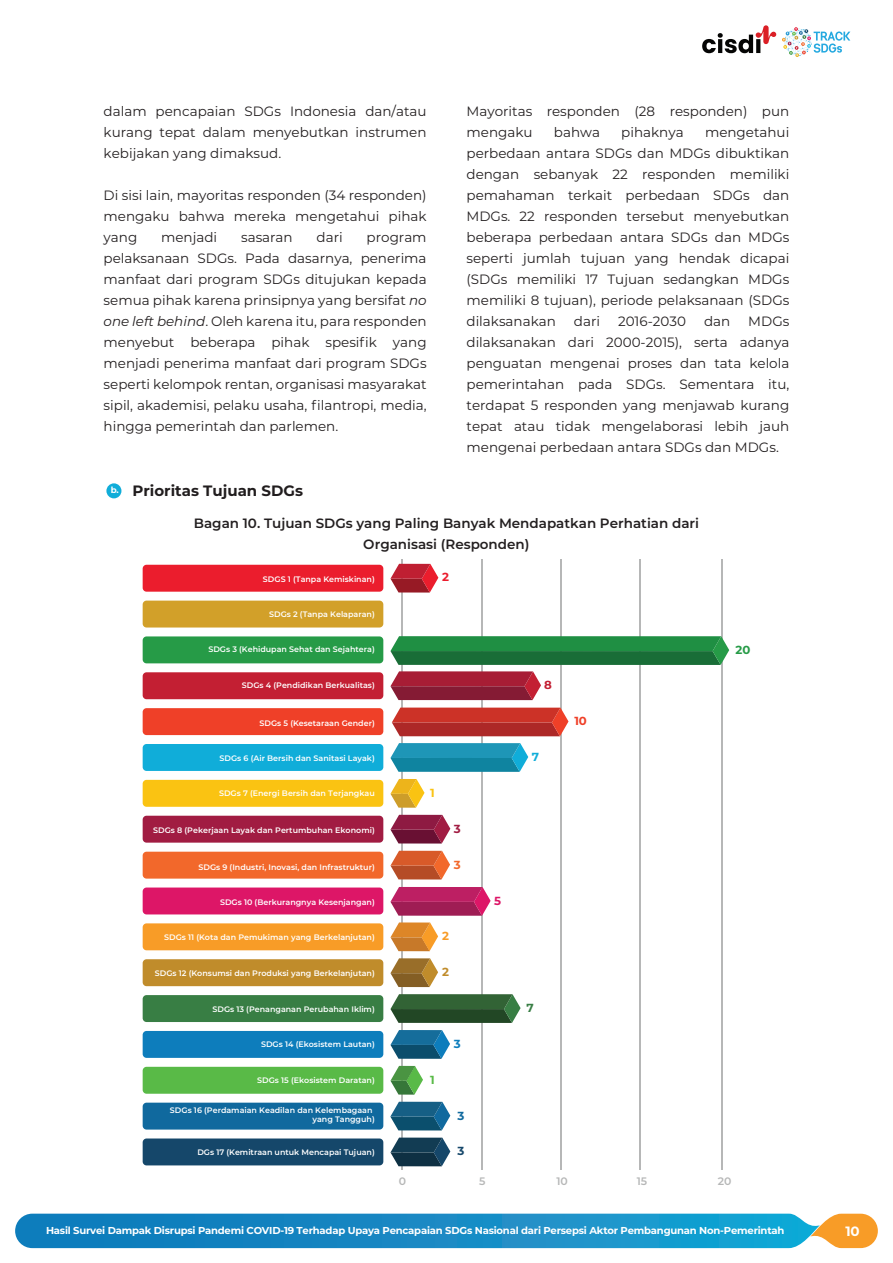
<style>
.page{position:relative;width:893px;height:1263px;background:#fff}
.page>*{position:absolute;margin:0;border:0;box-sizing:border-box;transform-origin:0 0}
.t1{font:700 15px "Montserrat";color:#211d1e}
.t2{font:13.5px/21px "Montserrat";color:#231f20;text-align:justify}
.t3{font:600 13.5px/21px "Montserrat";color:#231f20;text-align:center}
.t4{font:700 13.5px "Montserrat";color:#fff}
.t5{font:700 11.7px "Montserrat";color:#269b47}
.t6{font:700 11.7px "Montserrat";color:#ef4028}
.t7{font:700 11.7px "Montserrat";color:#c31f33}
.t8{font:700 11.7px "Montserrat";color:#10add9}
.t9{font:700 11.7px "Montserrat";color:#fac312}
.t10{font:700 11.7px "Montserrat";color:#a11c42}
.t11{font:700 11.7px "Montserrat";color:#f2682b}
.t12{font:700 11.7px "Montserrat";color:#dd1667}
.t13{font:700 11.7px "Montserrat";color:#f89c27}
.t14{font:700 11.7px "Montserrat";color:#c08c2b}
.t15{font:700 11.7px "Montserrat";color:#387e44}
.t16{font:700 11.7px "Montserrat";color:#0d7dbc}
.t17{font:700 11.7px "Montserrat";color:#59ba47}
.t18{font:700 11.7px "Montserrat";color:#10699e}
.t19{font:700 11.7px "Montserrat";color:#15476a}
.t20{font:700 11.7px "Montserrat";color:#eb1d2d}
.t21{font:600 10.8px "Montserrat";color:#b6b7b7}
.t22{font:700 10.05px "Montserrat";letter-spacing:-.02em;color:#fff}
.t23{font:600 7.95px/9.6px "Montserrat";color:#fff;text-align:right}
.s1{font-style:italic}
</style>
<div class="page">
<svg style="left:15px;top:1214px;width:863px;height:34px;background:#2890be"></svg>
<svg style="left:702px;top:25px;width:148px;height:32px"></svg>
<div style="left:106px;top:483px;width:15px;height:15px;background:#10add9;border-radius:50%"></div>
<hr style="left:721px;top:559px;width:1px;height:610px;background:#b6b7b7">
<hr style="left:639px;top:559px;width:1px;height:610px;background:#b6b7b7">
<hr style="left:560px;top:559px;width:2px;height:610px;background:#b6b7b7">
<hr style="left:481px;top:559px;width:2px;height:610px;background:#b6b7b7">
<hr style="left:402px;top:559px;width:1px;height:610px;background:#b6b7b7">
<div style="left:143px;top:601px;width:240px;height:26px;background:#d2a029;border-radius:4px"></div>
<div style="left:143px;top:636px;width:240px;height:27px;background:#269b47;border-radius:4px"></div>
<svg style="left:390px;top:636px;width:339px;height:29px;background:#248444"></svg>
<div style="left:143px;top:672px;width:240px;height:27px;background:#c31f33;border-radius:4px"></div>
<svg style="left:390px;top:671px;width:151px;height:29px;background:#a12d44"></svg>
<div style="left:143px;top:708px;width:240px;height:27px;background:#ef4028;border-radius:4px"></div>
<svg style="left:392px;top:707px;width:176px;height:29px;background:#c43c36"></svg>
<div style="left:143px;top:744px;width:240px;height:27px;background:#10add9;border-radius:4px"></div>
<svg style="left:390px;top:743px;width:138px;height:29px;background:#2797b4"></svg>
<div style="left:143px;top:780px;width:240px;height:27px;background:#fac312;border-radius:4px"></div>
<svg style="left:390px;top:779px;width:35px;height:29px"></svg>
<div style="left:143px;top:816px;width:240px;height:27px;background:#a11c42;border-radius:4px"></div>
<svg style="left:390px;top:815px;width:60px;height:28px;background:#943858"></svg>
<div style="left:143px;top:852px;width:240px;height:27px;background:#f2682b;border-radius:4px"></div>
<svg style="left:390px;top:851px;width:60px;height:28px;background:#d57048"></svg>
<div style="left:143px;top:887px;width:240px;height:27px;background:#dd1667;border-radius:4px"></div>
<svg style="left:390px;top:887px;width:101px;height:29px;background:#ba356d"></svg>
<div style="left:143px;top:923px;width:240px;height:27px;background:#f89c27;border-radius:4px"></div>
<svg style="left:390px;top:922px;width:48px;height:29px"></svg>
<div style="left:143px;top:959px;width:240px;height:27px;background:#c08c2b;border-radius:4px"></div>
<svg style="left:390px;top:958px;width:48px;height:29px"></svg>
<div style="left:143px;top:1103px;width:240px;height:26px;background:#10699e;border-radius:4px"></div>
<div style="left:143px;top:995px;width:240px;height:27px;background:#387e44;border-radius:4px"></div>
<svg style="left:390px;top:994px;width:131px;height:29px;background:#3c6640"></svg>
<div style="left:143px;top:1031px;width:240px;height:27px;background:#0d7dbc;border-radius:4px"></div>
<svg style="left:390px;top:1030px;width:60px;height:29px;background:#357b9f"></svg>
<div style="left:143px;top:1067px;width:240px;height:27px;background:#59ba47;border-radius:4px"></div>
<svg style="left:390px;top:1066px;width:33px;height:29px"></svg>
<svg style="left:390px;top:1102px;width:60px;height:28px;background:#327191"></svg>
<div style="left:143px;top:1138px;width:240px;height:27px;background:#15476a;border-radius:4px"></div>
<svg style="left:390px;top:1137px;width:60px;height:29px;background:#38596d"></svg>
<div style="left:143px;top:565px;width:240px;height:27px;background:#eb1d2d;border-radius:4px"></div>
<svg style="left:390px;top:564px;width:48px;height:28px"></svg>
<p class="t2" style="left:104px;top:100px;width:324px">dalam pencapaian SDGs Indonesia dan/atau kurang tepat dalam menyebutkan instrumen kebijakan yang dimaksud.</p>
<p class="t2" style="left:104px;top:184px;width:325px">Di sisi lain, mayoritas responden (34 responden) mengaku bahwa mereka mengetahui pihak yang</p>
<p class="t2" style="left:161px;top:226px;width:58px">menjadi</p>
<p class="t2" style="left:241px;top:226px;width:53px">sasaran</p>
<p class="t2" style="left:317px;top:226px;width:28px">dari</p>
<p class="t2" style="left:104px;top:226px;width:325px;text-indent:263px">program pelaksanaan SDGs. Pada dasarnya, penerima manfaat dari program SDGs ditujukan kepada semua pihak karena prinsipnya yang bersifat <span class="s1">no one left behind</span>. Oleh karena itu, para responden menyebut beberapa pihak spesifik yang menjadi penerima manfaat dari program SDGs seperti kelompok rentan, organisasi masyarakat sipil, akademisi, pelaku usaha, filantropi, media, hingga pemerintah dan parlemen.</p>
<p class="t2" style="left:466px;top:100px;width:324px">Mayoritas responden (28 responden) pun mengaku</p>
<p class="t2" style="left:466px;top:121px;width:324px;text-indent:238px">mengetahui perbedaan antara SDGs dan MDGs dibuktikan dengan sebanyak 22 responden memiliki pemahaman terkait perbedaan SDGs dan MDGs. 22 responden tersebut menyebutkan beberapa perbedaan antara SDGs dan MDGs seperti jumlah tujuan yang hendak dicapai (SDGs memiliki 17 Tujuan sedangkan MDGs memiliki 8 tujuan), periode pelaksanaan (SDGs dilaksanakan</p>
<p class="t2" style="left:554px;top:121px;width:48px">bahwa</p>
<p class="t2" style="left:621px;top:121px;width:64px">pihaknya</p>
<p class="t2" style="left:574px;top:310px;width:28px">dari</p>
<p class="t2" style="left:618px;top:310px;width:70px">2016-2030</p>
<p class="t2" style="left:704px;top:310px;width:28px">dan</p>
<p class="t2" style="left:466px;top:310px;width:324px;text-indent:282px">MDGs dilaksanakan dari 2000-2015), serta adanya penguatan mengenai proses dan tata kelola pemerintahan pada SDGs. Sementara itu, terdapat 5 responden yang menjawab kurang tepat atau tidak mengelaborasi lebih jauh mengenai perbedaan antara SDGs dan MDGs.</p>
<p class="t1" style="left:111px;top:480px;width:194px"><sup>b.</sup> Prioritas Tujuan SDGs</p>
<p class="t3" style="left:194px;top:512px;width:507px">Bagan 10. Tujuan SDGs yang Paling Banyak Mendapatkan Perhatian dari<br>Organisasi (Responden)</p>
<p class="t23" style="left:263px;top:574px;width:113px">SDGS 1 (Tanpa Kemiskinan)</p>
<p class="t20" style="left:442px;top:568px;width:8px">2</p>
<p class="t23" style="left:269px;top:609px;width:107px">SDGs 2 (Tanpa Kelaparan)</p>
<p class="t23" style="left:208px;top:644px;width:168px">SDGs 3 (Kehidupan Sehat dan Sejahtera)</p>
<p class="t5" style="left:735px;top:642px;width:16px">20</p>
<p class="t23" style="left:242px;top:680px;width:134px">SDGs 4 (Pendidikan Berkualitas)</p>
<p class="t7" style="left:544px;top:677px;width:9px">8</p>
<p class="t23" style="left:259px;top:718px;width:117px">SDGs 5 (Kesetaraan Gender)</p>
<p class="t6" style="left:574px;top:713px;width:14px">10</p>
<p class="t23" style="left:220px;top:753px;width:157px">SDGs 6 (Air Bersih dan Sanitasi Layak)</p>
<p class="t8" style="left:532px;top:748px;width:9px">7</p>
<p class="t23" style="left:219px;top:788px;width:157px">SDGs 7 (Energi Bersih dan Terjangkau</p>
<p class="t9" style="left:430px;top:784px;width:6px">1</p>
<p class="t23" style="left:153px;top:825px;width:223px">SDGs 8 (Pekerjaan Layak dan Pertumbuhan Ekonomi)</p>
<p class="t10" style="left:454px;top:820px;width:8px">3</p>
<p class="t23" style="left:198px;top:861px;width:178px">SDGs 9 (Industri, Inovasi, dan Infrastruktur)</p>
<p class="t11" style="left:454px;top:856px;width:8px">3</p>
<p class="t23" style="left:220px;top:897px;width:156px">SDGs 10 (Berkurangnya Kesenjangan)</p>
<p class="t12" style="left:494px;top:892px;width:8px">5</p>
<p class="t23" style="left:164px;top:932px;width:212px">SDGs 11 (Kota dan Pemukiman yang Berkelanjutan)</p>
<p class="t13" style="left:442px;top:928px;width:8px">2</p>
<p class="t23" style="left:155px;top:968px;width:221px">SDGs 12 (Konsumsi dan Produksi yang Berkelanjutan)</p>
<p class="t14" style="left:442px;top:963px;width:8px">2</p>
<p class="t23" style="left:212px;top:1003px;width:164px">SDGs 13 (Penanganan Perubahan Iklim)</p>
<p class="t15" style="left:527px;top:999px;width:9px">7</p>
<p class="t23" style="left:261px;top:1039px;width:115px">SDGs 14 (Ekosistem Lautan)</p>
<p class="t16" style="left:454px;top:1035px;width:8px">3</p>
<p class="t23" style="left:257px;top:1075px;width:119px">SDGs 15 (Ekosistem Daratan)</p>
<p class="t17" style="left:430px;top:1071px;width:6px">1</p>
<p class="t18" style="left:457px;top:1107px;width:8px">3</p>
<p class="t23" style="left:170px;top:1105px;width:206px">SDGs 16 (Perdamaian Keadilan dan Kelembagaan yang Tangguh)</p>
<p class="t23" style="left:197px;top:1147px;width:179px">DGs 17 (Kemitraan untuk Mencapai Tujuan)</p>
<p class="t19" style="left:457px;top:1143px;width:8px">3</p>
<p class="t21" style="left:399px;top:1173px;width:9px">0</p>
<p class="t21" style="left:479px;top:1173px;width:8px">5</p>
<p class="t21" style="left:556px;top:1173px;width:13px">10</p>
<p class="t21" style="left:637px;top:1173px;width:12px">15</p>
<p class="t21" style="left:718px;top:1173px;width:15px">20</p>
<p class="t22" style="left:46px;top:1223px;width:740px">Hasil Survei Dampak Disrupsi Pandemi COVID-19 Terhadap Upaya Pencapaian SDGs Nasional dari Persepsi Aktor Pembangunan Non-Pemerintah</p>
<p class="t4" style="left:845px;top:1221px;width:16px">10</p>
</div>
